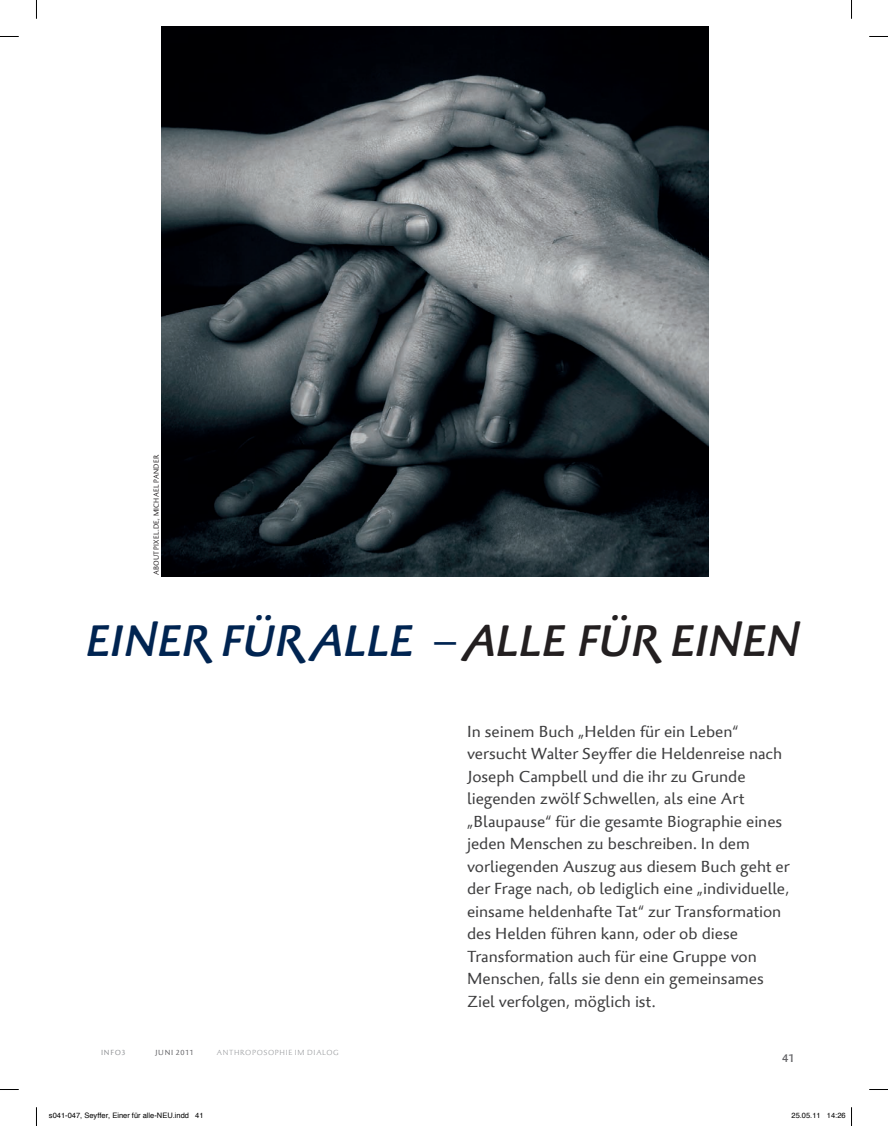
<style>
.page{position:relative;width:888px;height:1126px;background:#fff}
.page>*{position:absolute;margin:0;border:0;box-sizing:border-box;transform-origin:0 0}
.t1{font:45px "Palatino Sans Infl Com Med It";color:#002451}
.t2{font:16.25px/22.5px "Palatino Sans Com";color:#3e3e3f}
.t3{font:500 11.25px "Palatino Sans Com";color:#636366}
.t4{font:7.5px "Helvetica";color:#000}
.t5{font:7.5px "Palatino Sans Com";letter-spacing:.045em;color:#231f20;scale:.9 1}
.t6{font:300 7.5px "Palatino Sans Com";letter-spacing:.085em;color:#939598}
.t7{font:7.5px "Palatino Sans Com";letter-spacing:.09em;color:#636366}
.t8{font:7.5px "Palatino Sans Com";letter-spacing:.095em;color:#939598}
.s1{font-family:"Meta Plus Lining Normal"}
.s2{color:#231f20}
</style>
<div class="page">
<img style="left:162px;top:26px;width:547px;height:550px">
<svg style="left:0;top:36px;width:19px;height:1px"></svg>
<svg style="left:869px;top:36px;width:19px;height:1px"></svg>
<svg style="left:0;top:1089px;width:19px;height:1px"></svg>
<svg style="left:869px;top:1089px;width:19px;height:1px"></svg>
<svg style="left:36px;top:0;width:1px;height:19px"></svg>
<svg style="left:36px;top:1107px;width:1px;height:18px"></svg>
<svg style="left:851px;top:0;width:1px;height:19px"></svg>
<svg style="left:851px;top:1107px;width:1px;height:18px"></svg>
<p class="t5" style="left:152px;top:575px;width:135px;rotate:-90deg">aboutpixel.de, Michael Pander</p>
<h1 class="t1" style="left:86px;top:612px;width:716px">EINER FÜR ALLE <span class="s1">–</span> <span class="s2">ALLE FÜR EINEN</span></h1>
<p class="t8" style="left:101px;top:1047px;width:26px">info3</p>
<p class="t7" style="left:155px;top:1047px;width:40px">Juni 2011</p>
<p class="t6" style="left:217px;top:1047px;width:123px">ANTHROPOSOPHIE IM DIALOG</p>
<p class="t2" style="left:467px;top:719px;width:324px">I n seinem Buch „Helden für ein Leben“ versucht Walter Seyffer die Heldenreise nach Joseph Campbell und die ihr zu Grunde liegenden zwölf Schwellen, als eine Art „Blaupause“ für die gesamte Biographie eines jeden Menschen zu beschreiben. I n dem vorliegenden Auszug aus diesem Buch geht er der Frage nach, ob lediglich eine „individuelle, einsame heldenhafte Tat“ zur Transformation des Helden führen kann, oder ob diese Transformation auch für eine Gruppe von Menschen, falls sie denn ein gemeinsames Ziel verfolgen, möglich ist.</p>
<p class="t3" style="left:782px;top:1051px;width:14px">41</p>
<p class="t4" style="left:49px;top:1109px;width:156px">s041-047, Seyffer, Einer für alle-NEU.indd 41</p>
<p class="t4" style="left:791px;top:1109px;width:56px">25.05.11 14:26</p>
</div>
